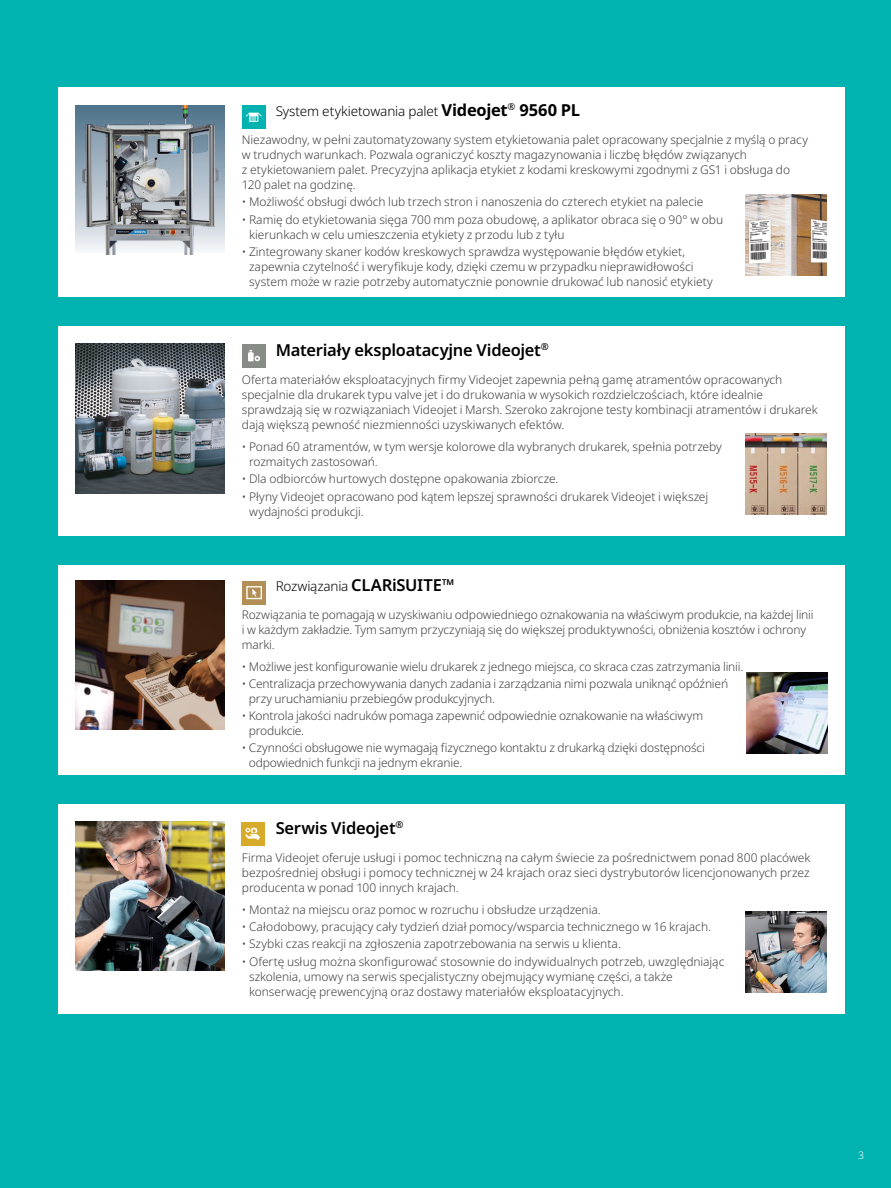
<style>
.page{position:relative;width:891px;height:1188px;background:#00b3b0}
.page>*{position:absolute;margin:0;border:0;box-sizing:border-box;transform-origin:0 0}
.t1{font:600 16.5px "Noto Sans";letter-spacing:-.015em;color:#000}
.t2{font:300 13.5px "Noto Sans";letter-spacing:-.01em;color:#000}
.t3{font:300 12px/15px "Noto Sans";letter-spacing:-.005em;color:#414042}
.t4{font:300 10.5px "Noto Sans";color:#fff}
.s1{font-weight:700;font-size:16.5px}
.s2{font-weight:600;font-size:16.5px}
</style>
<div class="page">
<div style="left:58px;top:805px;width:787px;height:209px;background:#fff"></div>
<img style="left:76px;top:822px;width:149px;height:149px">
<img style="left:746px;top:911px;width:81px;height:81px">
<div style="left:58px;top:327px;width:787px;height:209px;background:#fff"></div>
<img style="left:76px;top:344px;width:149px;height:149px">
<img style="left:746px;top:433px;width:81px;height:81px">
<div style="left:242px;top:344px;width:24px;height:24px;background:#888c87"></div>
<svg style="left:249px;top:350px;width:11px;height:11px"></svg>
<div style="left:248px;top:353px;width:6px;height:8px;background:#fff"></div>
<div style="left:241px;top:822px;width:24px;height:24px;background:#d8aa29"></div>
<svg style="left:245px;top:827px;width:15px;height:13px"></svg>
<div style="left:58px;top:88px;width:787px;height:209px;background:#fff"></div>
<img style="left:76px;top:105px;width:149px;height:149px">
<div style="left:242px;top:105px;width:24px;height:24px;background:#00b3b0"></div>
<svg style="left:246px;top:113px;width:16px;height:9px"></svg>
<img style="left:746px;top:194px;width:81px;height:81px">
<div style="left:58px;top:566px;width:787px;height:209px;background:#fff"></div>
<img style="left:76px;top:581px;width:149px;height:149px">
<div style="left:242px;top:581px;width:24px;height:24px;background:#b38f55"></div>
<svg style="left:246px;top:586px;width:16px;height:13px"></svg>
<img style="left:747px;top:672px;width:81px;height:81px">
<p class="t2" style="left:276px;top:101px;width:306px">System etykietowania palet <span class="s1">Videojet</span><sup>®</sup> <span class="s1">9560 PL</span></p>
<p class="t3" style="left:242px;top:133px;width:568px">Niezawodny, w pełni zautomatyzowany system etykietowania palet opracowany specjalnie z myślą o pracy w trudnych warunkach. Pozwala ograniczyć koszty magazynowania i liczbę błędów związanych<br>z etykietowaniem palet. Precyzyjna aplikacja etykiet z kodami kreskowymi zgodnymi z GS1 i obsługa do 120 palet na godzinę.</p>
<p class="t3" style="left:242px;top:195px;width:463px">• Możliwość obsługi dwóch lub trzech stron i nanoszenia do czterech etykiet na palecie</p>
<p class="t3" style="left:249px;top:212px;width:476px;text-indent:-7px">• Ramię do etykietowania sięga 700 mm poza obudowę, a aplikator obraca się o 90° w obu kierunkach w celu umieszczenia etykiety z przodu lub z tyłu</p>
<p class="t3" style="left:249px;top:244px;width:465px;text-indent:-7px">• Zintegrowany skaner kodów kreskowych sprawdza występowanie błędów etykiet, zapewnia czytelność i weryfikuje kody, dzięki czemu w przypadku nieprawidłowości system może w razie potrzeby automatycznie ponownie drukować lub nanosić etykiety</p>
<h1 class="t1" style="left:276px;top:338px;width:275px">Materiały eksploatacyjne Videojet<sup>®</sup></h1>
<p class="t3" style="left:242px;top:373px;width:577px">Oferta materiałów eksploatacyjnych firmy Videojet zapewnia pełną gamę atramentów opracowanych specjalnie dla drukarek typu valve jet i do drukowania w wysokich rozdzielczościach, które idealnie sprawdzają się w rozwiązaniach Videojet i Marsh. Szeroko zakrojone testy kombinacji atramentów i drukarek dają większą pewność niezmienności uzyskiwanych efektów.</p>
<p class="t3" style="left:249px;top:440px;width:474px;text-indent:-7px">• Ponad 60 atramentów, w tym wersje kolorowe dla wybranych drukarek, spełnia potrzeby rozmaitych zastosowań.</p>
<p class="t3" style="left:242px;top:472px;width:318px">• Dla odbiorców hurtowych dostępne opakowania zbiorcze.</p>
<p class="t3" style="left:249px;top:489px;width:461px;text-indent:-7px">• Płyny Videojet opracowano pod kątem lepszej sprawności drukarek Videojet i większej wydajności produkcji.</p>
<p class="t2" style="left:276px;top:576px;width:180px">Rozwiązania <span class="s2">CLARiSUITE™</span></p>
<p class="t3" style="left:242px;top:608px;width:573px">Rozwiązania te pomagają w uzyskiwaniu odpowiedniego oznakowania na właściwym produkcie, na każdej linii i w każdym zakładzie. Tym samym przyczyniają się do większej produktywności, obniżenia kosztów i ochrony marki.</p>
<p class="t3" style="left:242px;top:659px;width:503px">• Możliwe jest konfigurowanie wielu drukarek z jednego miejsca, co skraca czas zatrzymania linii.</p>
<p class="t3" style="left:249px;top:677px;width:481px;text-indent:-7px">• Centralizacja przechowywania danych zadania i zarządzania nimi pozwala uniknąć opóźnień przy uruchamianiu przebiegów produkcyjnych.</p>
<p class="t3" style="left:249px;top:709px;width:456px;text-indent:-7px">• Kontrola jakości nadruków pomaga zapewnić odpowiednie oznakowanie na właściwym produkcie.</p>
<p class="t3" style="left:249px;top:741px;width:458px;text-indent:-7px">• Czynności obsługowe nie wymagają fizycznego kontaktu z drukarką dzięki dostępności odpowiednich funkcji na jednym ekranie.</p>
<h1 class="t1" style="left:276px;top:816px;width:129px">Serwis Videojet<sup>®</sup></h1>
<p class="t3" style="left:242px;top:851px;width:570px;text-align:justify">Firma Videojet oferuje usługi i pomoc techniczną na całym świecie za pośrednictwem ponad 800 placówek bezpośredniej obsługi i pomocy technicznej w 24 krajach oraz sieci dystrybutorów licencjonowanych przez producenta w ponad 100 innych krajach.</p>
<p class="t3" style="left:242px;top:903px;width:360px">• Montaż na miejscu oraz pomoc w rozruchu i obsłudze urządzenia.</p>
<p class="t3" style="left:242px;top:920px;width:471px">• Całodobowy, pracujący cały tydzień dział pomocy/wsparcia technicznego w 16 krajach.</p>
<p class="t3" style="left:242px;top:937px;width:381px">• Szybki czas reakcji na zgłoszenia zapotrzebowania na serwis u klienta.</p>
<p class="t3" style="left:249px;top:954px;width:477px;text-indent:-7px">• Ofertę usług można skonfigurować stosownie do indywidualnych potrzeb, uwzględniając szkolenia, umowy na serwis specjalistyczny obejmujący wymianę części, a także konserwację prewencyjną oraz dostawy materiałów eksploatacyjnych.</p>
<p class="t4" style="left:858px;top:1148px;width:7px">3</p>
</div>
